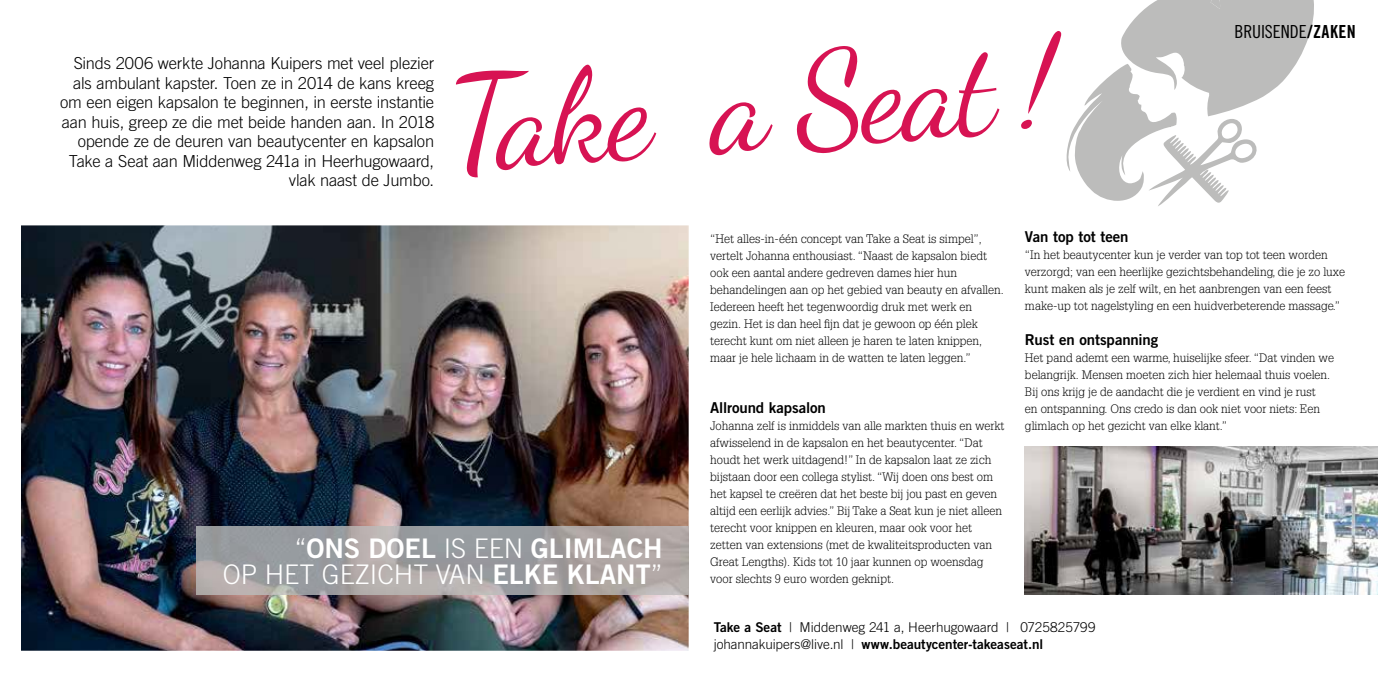
<style>
.page{position:relative;width:1378px;height:689px;background:#fff}
.page>*{position:absolute;margin:0;border:0;box-sizing:border-box;transform-origin:0 0}
.t1{font:130.65px "Dancing Script";color:#d71353}
.t2{font:300 27px "Trade Gothic LT Std";color:#fff}
.t3{font:27px "Trade Gothic LT Std Bd 2";color:#fff}
.t4{font:18px "Trade Gothic LT Std Cn 18";letter-spacing:-.005em;color:#000}
.t5{font:300 16.5px/19.5px "Trade Gothic LT Std";letter-spacing:-.015em;color:#000;text-align:right}
.t6{font:15px "Trade Gothic LT Std Bd 2";letter-spacing:-.01em;color:#000}
.t7{font:13.5px "Trade Gothic LT Std Bd 2";color:#000}
.t8{font:300 13.5px "Trade Gothic LT Std";letter-spacing:-.005em;color:#000}
.t9{font:300 12px/17px "Glypha LT Std";color:#000}
.s1{font-family:"Trade Gothic LT Std Bd Cn 20"}
.s2{font-family:"Trade Gothic LT Std";font-weight:300}
.s3{font-family:"Trade Gothic LT Std Bd 2";font-weight:400}
</style>
<div class="page">
<img style="left:1025px;top:446px;width:353px;height:148px">
<img style="left:21px;top:225px;width:667px;height:426px">
<hr style="left:688px;top:527px;width:1px;height:67px;background:#c9c9c9">
<img style="left:197px;top:527px;width:491px;height:67px">
<svg style="left:1066px;top:0;width:248px;height:206px"></svg>
<p class="t5" style="left:60px;top:53px;width:376px">Sinds 2006 werkte Johanna Kuipers met veel plezier als ambulant kapster. Toen ze in 2014 de kans kreeg om een eigen kapsalon te beginnen, in eerste instantie aan huis, greep ze die met beide handen aan. In 2018 opende ze de deuren van beautycenter en kapsalon Take a Seat aan Middenweg 241a in Heerhugowaard, vlak naast de Jumbo.</p>
<h1 class="t1" style="left:444px;top:48px;width:608px;rotate:-4deg">Take a Seat !</h1>
<h3 class="t4" style="left:1234px;top:21px;width:123px">BRUISENDE<span class="s1">/ZAKEN</span></h3>
<h2 class="t3" style="left:294px;top:532px;width:370px"><span class="s2">“</span>ONS DOEL <span class="s2">IS EEN</span> GLIMLACH</h2>
<h2 class="t2" style="left:223px;top:558px;width:441px">OP HET GEZICHT VAN <span class="s3">ELKE KLANT</span>”</h2>
<p class="t6" style="left:1025px;top:228px;width:105px">Van top tot teen</p>
<p class="t9" style="left:1025px;top:247px;width:322px">“In het beautycenter kun je verder van top tot teen worden verzorgd; van een heerlijke gezichtsbehandeling, die je zo luxe kunt maken als je zelf wilt, en het aanbrengen van een feest make-up tot nagelstyling en een huidverbeterende massage.”</p>
<p class="t6" style="left:1025px;top:330px;width:135px">Rust en ontspanning</p>
<p class="t9" style="left:1025px;top:349px;width:311px">Het pand ademt een warme, huiselijke sfeer. “Dat vinden we belangrijk. Mensen moeten zich hier helemaal thuis voelen.<br>Bij ons krijg je de aandacht die je verdient en vind je rust<br>en ontspanning. Ons credo is dan ook niet voor niets: Een glimlach op het gezicht van elke klant.”</p>
<p class="t9" style="left:710px;top:230px;width:295px">“Het alles-in-één concept van Take a Seat is simpel”, vertelt Johanna enthousiast. “Naast de kapsalon biedt ook een aantal andere gedreven dames hier hun behandelingen aan op het gebied van beauty en afvallen.<br>Iedereen heeft het tegenwoordig druk met werk en gezin. Het is dan heel fijn dat je gewoon op één plek terecht kunt om niet alleen je haren te laten knippen, maar je hele lichaam in de watten te laten leggen.”</p>
<p class="t6" style="left:710px;top:398px;width:117px">Allround kapsalon</p>
<p class="t9" style="left:710px;top:417px;width:296px">Johanna zelf is inmiddels van alle markten thuis en werkt afwisselend in de kapsalon en het beautycenter. “Dat houdt het werk uitdagend!” In de kapsalon laat ze zich bijstaan door een collega stylist. “Wij doen ons best om het kapsel te creëren dat het beste bij jou past en geven altijd een eerlijk advies.” Bij Take a Seat kun je niet alleen terecht voor knippen en kleuren, maar ook voor het zetten van extensions (met de kwaliteitsproducten van Great Lengths). Kids tot 10 jaar kunnen op woensdag voor slechts 9 euro worden geknipt.</p>
<p class="t8" style="left:714px;top:619px;width:383px"><span class="s3">Take a Seat</span> | Middenweg 241 a, Heerhugowaard | 0725825799</p>
<p class="t7" style="left:714px;top:636px;width:331px"><span class="s2">johannakuipers@live.nl |</span> www.beautycenter-takeaseat.nl</p>
</div>
